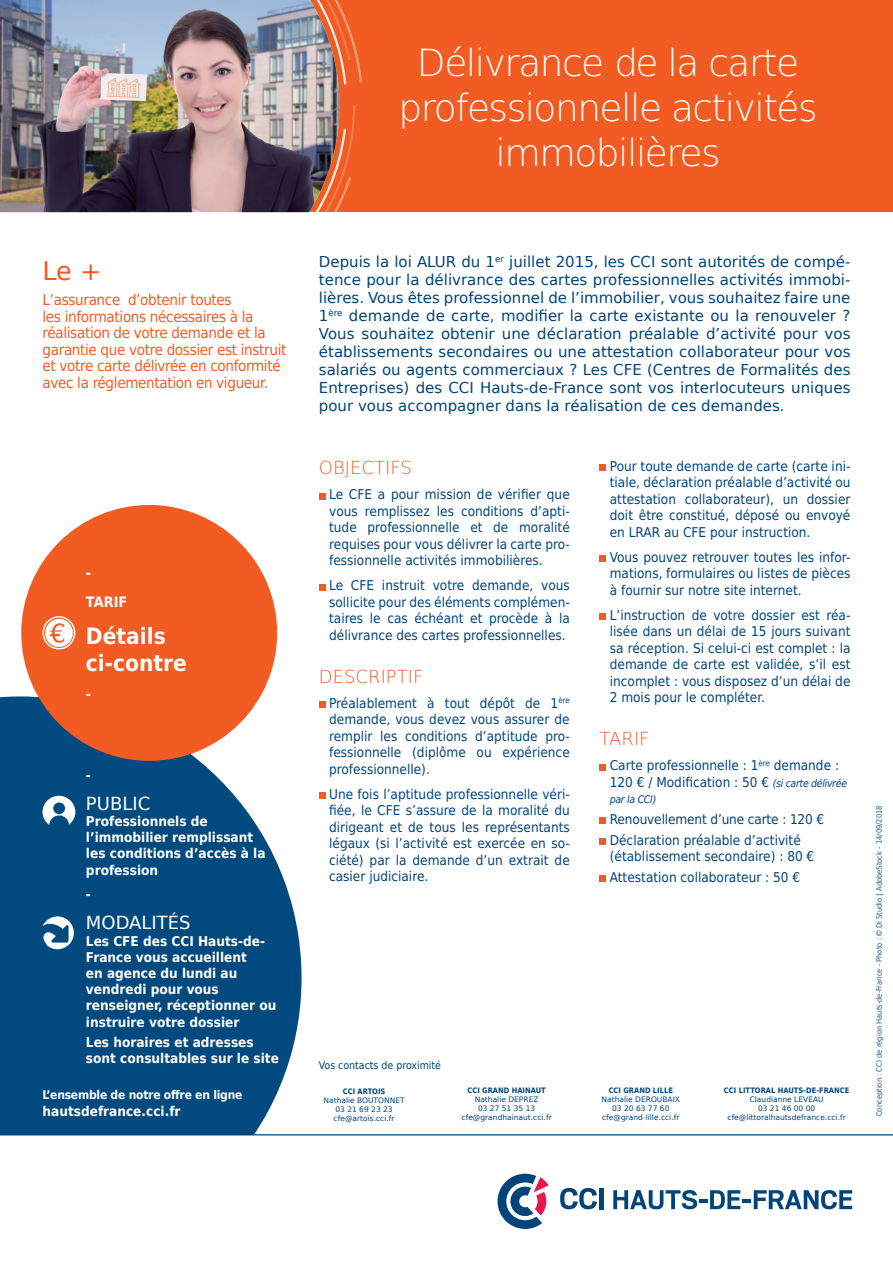
<style>
.page{position:relative;width:893px;height:1263px;background:#fff}
.page>*{position:absolute;margin:0;border:0;box-sizing:border-box;transform-origin:0 0}
.t1{font:200 37.5px/45px "DejaVu Sans";letter-spacing:-.04em;color:#fff;text-align:center}
.t2{font:25.5px "DejaVu Sans";color:#f25b21}
.t3{font:700 22.5px/27px "DejaVu Sans Condensed";color:#fff}
.t4{font:200 18px "DejaVu Sans";color:#f25b21}
.t5{font:18px "DejaVu Sans";color:#fff}
.t6{font:15px/18px "DejaVu Sans";color:#00447b;text-align:justify}
.t7{font:15px/16.5px "DejaVu Sans Condensed";letter-spacing:-.02em;color:#f25b21}
.t8{font:700 14.4px/29px "DejaVu Sans Condensed";color:#fff}
.t9{font:13.5px/16.5px "DejaVu Sans Condensed";color:#00447b;text-align:justify}
.t10{font:700 13.5px/16.2px "DejaVu Sans Condensed";color:#fff}
.t11{font:700 12px "DejaVu Sans Condensed";letter-spacing:-.02em;color:#fff}
.t12{font:10.5px "DejaVu Sans Condensed";color:#00447b}
.t13{font:italic 10.5px "DejaVu Sans Condensed";letter-spacing:-.03em;color:#00447b}
.t14{font:7.5px/9px "DejaVu Sans";color:#00447b;text-align:center}
.t15{font:7.5px "DejaVu Sans Condensed";color:#1e5b8f}
.t16{font:700 7.5px "DejaVu Sans Condensed";color:#00447b}
.s1{font-style:italic;font-size:10.5px}
.s2{font-family:"Arial"}
.s3{font-weight:700}
</style>
<div class="page">
<div style="left:0;top:0;width:893px;height:212px;background:#f25b21"></div>
<svg style="left:0;top:696px;width:302px;height:438px;background:#1d5e8e"></svg>
<div style="left:21px;top:505px;width:256px;height:256px;background:#f25b21;border-radius:50%"></div>
<svg style="left:43px;top:796px;width:32px;height:29px"></svg>
<hr style="left:0;top:1134px;width:893px;height:1px;background:#00447b">
<svg style="left:560px;top:1188px;width:37px;height:21px"></svg>
<hr style="left:600px;top:1188px;width:4px;height:21px;background:#00447b">
<svg style="left:613px;top:1190px;width:239px;height:19px"></svg>
<svg style="left:497px;top:1174px;width:52px;height:55px"></svg>
<svg style="left:45px;top:619px;width:28px;height:28px"></svg>
<div style="left:43px;top:616px;width:32px;height:33px;border:2px solid #fff;border-radius:50%"></div>
<svg style="left:319px;top:493px;width:6px;height:6px"></svg>
<svg style="left:319px;top:584px;width:6px;height:6px"></svg>
<div style="left:319px;top:701px;width:6px;height:7px;background:#f25b21"></div>
<div style="left:319px;top:792px;width:6px;height:7px;background:#f25b21"></div>
<svg style="left:600px;top:465px;width:6px;height:6px"></svg>
<svg style="left:600px;top:556px;width:6px;height:6px"></svg>
<svg style="left:600px;top:614px;width:6px;height:6px"></svg>
<svg style="left:600px;top:764px;width:6px;height:6px"></svg>
<svg style="left:600px;top:818px;width:6px;height:6px"></svg>
<div style="left:600px;top:838px;width:6px;height:7px;background:#f25b21"></div>
<svg style="left:600px;top:876px;width:6px;height:6px"></svg>
<img style="left:0;top:0;width:315px;height:212px">
<img style="left:315px;top:0;width:47px;height:212px">
<svg style="left:43px;top:916px;width:31px;height:33px"></svg>
<svg style="left:106px;top:78px;width:35px;height:20px"></svg>
<h1 class="t1" style="left:398px;top:37px;width:421px">Délivrance de la carte professionnelle activités immobilières</h1>
<h2 class="t2" style="left:43px;top:250px;width:60px">Le +</h2>
<p class="t7" style="left:43px;top:291px;width:245px">L’assurance d’obtenir toutes<br>les informations nécessaires à la réalisation de votre demande et la garantie que votre dossier est instruit et votre carte délivrée en conformité avec la réglementation en vigueur.</p>
<p class="t8" style="left:86px;top:558px;width:43px">-<br>TARIF</p>
<h3 class="t3" style="left:86px;top:622px;width:103px">Détails ci-contre</h3>
<p class="t8" style="left:86px;top:679px;width:7px">-</p>
<p class="t10" style="left:86px;top:766px;width:7px">-</p>
<h3 class="t5" style="left:86px;top:789px;width:66px">PUBLIC</h3>
<p class="t10" style="left:86px;top:813px;width:181px">Professionnels de l’immobilier remplissant les conditions d’accès à la profession</p>
<p class="t10" style="left:86px;top:886px;width:7px">-</p>
<h3 class="t5" style="left:86px;top:908px;width:106px">MODALITÉS</h3>
<p class="t10" style="left:86px;top:932px;width:192px">Les CFE des CCI Hauts-de-<br>France vous accueillent<br>en agence du lundi au vendredi pour vous renseigner, réceptionner ou instruire votre dossier</p>
<p class="t10" style="left:86px;top:1034px;width:194px">Les horaires et adresses sont consultables sur le site</p>
<p class="t11" style="left:43px;top:1085px;width:202px">L’ensemble de notre offre en ligne</p>
<p class="t10" style="left:43px;top:1102px;width:140px">hautsdefrance.cci.fr</p>
<p class="t6" style="left:319px;top:253px;width:533px">Depuis la loi ALUR du 1<sup>er</sup> juillet 2015, les CCI sont autorités de compé&shy;tence pour la délivrance des cartes professionnelles activités immobi&shy;lières. Vous êtes professionnel de l’immobilier, vous souhaitez faire une 1<sup>ère</sup> demande de carte, modifier la carte existante ou la renouveler ?<br>Vous souhaitez obtenir une déclaration préalable d’activité pour vos établissements secondaires ou une attestation collaborateur pour vos salariés ou agents commerciaux ? Les CFE (Centres de Formalités des Entreprises) des CCI Hauts-de-France sont vos interlocuteurs uniques pour vous accompagner dans la réalisation de ces demandes.</p>
<h3 class="t4" style="left:319px;top:454px;width:94px">OBJECTIFS</h3>
<p class="t9" style="left:329px;top:486px;width:242px">Le CFE a pour mission de vérifier que vous remplissez les conditions d’apti&shy;tude professionnelle et de moralité requises pour vous délivrer la carte pro&shy;fessionnelle activités immobilières.</p>
<p class="t9" style="left:329px;top:577px;width:242px">Le CFE instruit votre demande, vous sollicite pour des éléments complémen&shy;taires le cas échéant et procède à la délivrance des cartes professionnelles.</p>
<h3 class="t4" style="left:319px;top:663px;width:106px">DESCRIPTIF</h3>
<p class="t9" style="left:329px;top:694px;width:242px">Préalablement à tout dépôt de 1<sup>ère </sup>demande, vous devez vous assurer de remplir les conditions d’aptitude pro&shy;fessionnelle (diplôme ou expérience professionnelle).</p>
<p class="t9" style="left:329px;top:785px;width:242px">Une fois l’aptitude professionnelle véri&shy;fiée, le CFE s’assure de la moralité du dirigeant et de tous les représentants légaux (si l’activité est exercée en so&shy;ciété) par la demande d’un extrait de casier judiciaire.</p>
<p class="t9" style="left:610px;top:458px;width:242px">Pour toute demande de carte (carte ini&shy;tiale, déclaration préalable d’activité ou attestation collaborateur), un dossier doit être constitué, déposé ou envoyé en LRAR au CFE pour instruction.</p>
<p class="t9" style="left:610px;top:549px;width:242px">Vous pouvez retrouver toutes les infor&shy;mations, formulaires ou listes de pièces à fournir sur notre site internet.</p>
<p class="t9" style="left:610px;top:607px;width:242px">L’instruction de votre dossier est réa&shy;lisée dans un délai de 15 jours suivant sa réception. Si celui-ci est complet : la demande de carte est validée, s’il est incomplet : vous disposez d’un délai de 2 mois pour le compléter.</p>
<h3 class="t4" style="left:600px;top:725px;width:52px">TARIF</h3>
<p class="t9" style="left:610px;top:757px;width:239px">Carte professionnelle : 1<sup>ère</sup> demande :<br>120 € / Modification : 50 € <span class="s1">(si carte délivrée</span></p>
<p class="t13" style="left:610px;top:792px;width:48px">par la CCI)</p>
<p class="t9" style="left:610px;top:809px;width:216px;line-height:20.7px">Renouvellement d’une carte : 120 €<br>Déclaration préalable d’activité</p>
<p class="t9" style="left:610px;top:846px;width:206px;line-height:20.7px">(établissement secondaire) : 80 €<br>Attestation collaborateur : 50 €</p>
<p class="t12" style="left:319px;top:1057px;width:124px">Vos contacts de proximité</p>
<p class="t16" style="left:343px;top:1085px;width:44px">CCI ARTOIS</p>
<p class="t14" style="left:324px;top:1095px;width:83px">Nathalie BOUTONNET<br>03 21 69 23 23 cfe@artois.cci.fr</p>
<p class="t16" style="left:467px;top:1084px;width:80px">CCI GRAND HAINAUT</p>
<p class="t14" style="left:462px;top:1095px;width:92px">Nathalie DEPREZ<br>03 27 51 35 13 cfe@grandhainaut.cci.fr</p>
<p class="t16" style="left:609px;top:1084px;width:66px">CCI GRAND LILLE</p>
<p class="t14" style="left:602px;top:1095px;width:80px">Nathalie DEROUBAIX<br>03 20 63 77 60 cfe@grand-lille.cci.fr</p>
<p class="t16" style="left:724px;top:1084px;width:127px">CCI LITTORAL HAUTS-DE-FRANCE</p>
<p class="t14" style="left:727px;top:1095px;width:120px">Claudianne LEVEAU<br>03 21 46 00 00 cfe@littoralhautsdefrance.cci.fr</p>
<p class="t15" style="left:873px;top:1116px;width:312px;rotate:-90deg">Conception : CCI de région Hauts-de-France - Photo : <span class="s2">©</span> Di Studio <span class="s3">|</span> AdobeStock - 14/09/2018</p>
</div>
